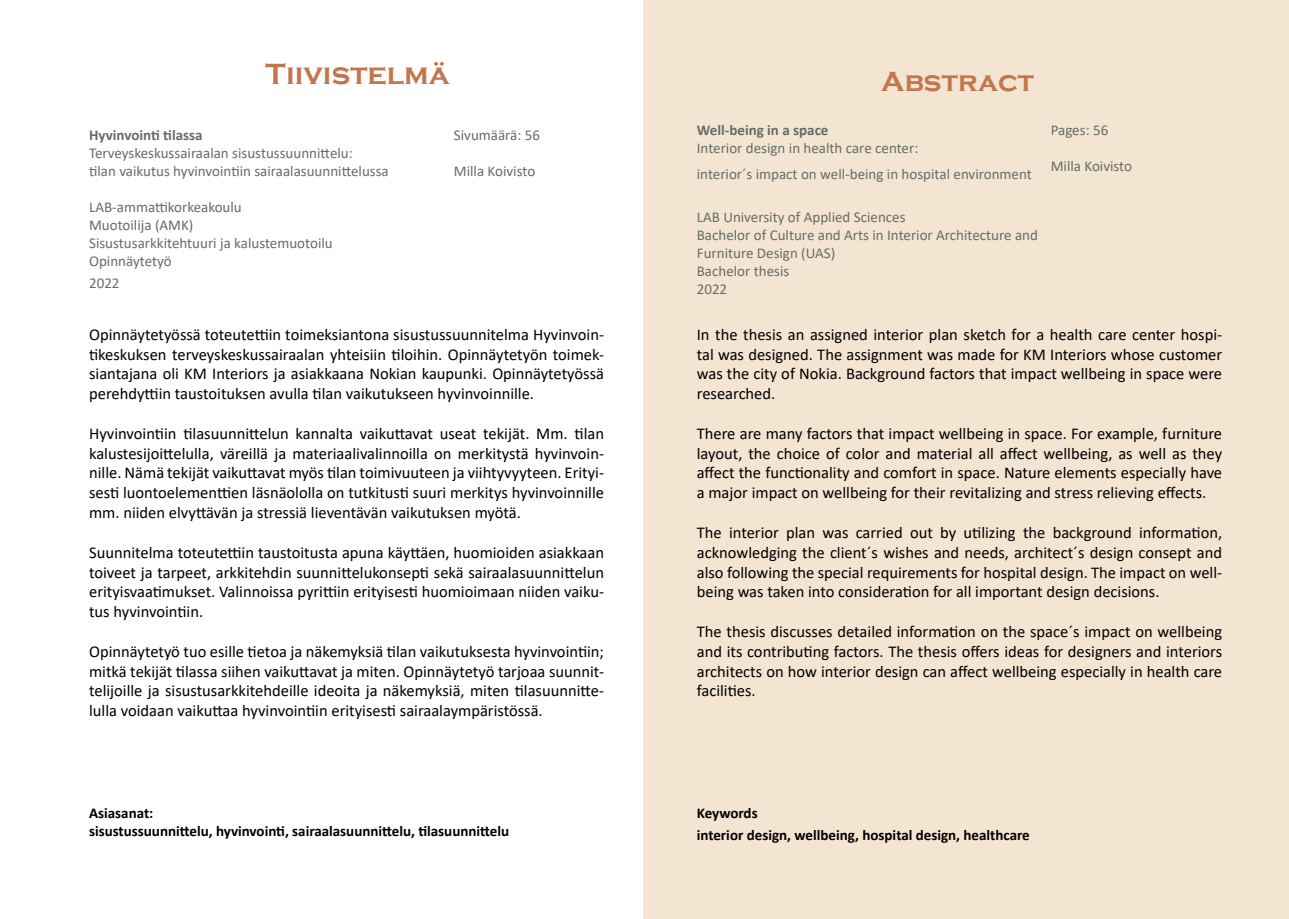
<style>
.page{position:relative;width:1289px;height:919px;background:#fff}
.page>*{position:absolute;margin:0;border:0;box-sizing:border-box;transform-origin:0 0}
.t1{font:700 30px "Copperplate Gothic";color:#c3754e}
.t2{font:700 28.5px "Copperplate Gothic";color:#c3754e}
.t3{font:16.5px/19.8px "Calibri";color:#000;text-align:justify}
.t4{font:15px/18px "Calibri";color:#656d67}
.t5{font:700 15px/18px "Calibri";color:#000}
.t6{font:700 15px "Calibri";color:#656d67}
</style>
<div class="page">
<div style="left:643px;top:0;width:645px;height:918px;background:#f4e5d3"></div>
<h1 class="t1" style="left:265px;top:58px;width:185px">Tiivistelmä</h1>
<p class="t6" style="left:89px;top:125px;width:115px">Hyvinvointi tilassa</p>
<p class="t4" style="left:89px;top:144px;width:301px">Terveyskeskussairaalan sisustussuunnittelu:<br>tilan vaikutus hyvinvointiin sairaalasuunnittelussa</p>
<p class="t4" style="left:89px;top:198px;width:245px">LAB-ammattikorkeakoulu<br>Muotoilija (AMK)<br>Sisustusarkkitehtuuri ja kalustemuotoilu<br>Opinnäytetyö</p>
<p class="t4" style="left:89px;top:273px;width:32px">2022</p>
<p class="t4" style="left:454px;top:126px;width:88px">Sivumäärä: 56</p>
<p class="t4" style="left:454px;top:162px;width:83px">Milla Koivisto</p>
<p class="t3" style="left:89px;top:324px;width:516px">Opinnäytetyössä toteutettiin toimeksiantona sisustussuunnitelma Hyvinvoin&shy;tikeskuksen terveyskeskussairaalan yhteisiin tiloihin. Opinnäytetyön toimek&shy;siantajana oli KM Interiors ja asiakkaana Nokian kaupunki. Opinnäytetyössä perehdyttiin taustoituksen avulla tilan vaikutukseen hyvinvoinnille.</p>
<p class="t3" style="left:89px;top:423px;width:516px">Hyvinvointiin tilasuunnittelun kannalta vaikuttavat useat tekijät. Mm. tilan kalustesijoittelulla, väreillä ja materiaalivalinnoilla on merkitystä hyvinvoin&shy;nille. Nämä tekijät vaikuttavat myös tilan toimivuuteen ja viihtyvyyteen. Erityi&shy;sesti luontoelementtien läsnäololla on tutkitusti suuri merkitys hyvinvoinnille mm. niiden elvyttävän ja stressiä lieventävän vaikutuksen myötä.</p>
<p class="t3" style="left:89px;top:542px;width:516px">Suunnitelma toteutettiin taustoitusta apuna käyttäen, huomioiden asiakkaan toiveet ja tarpeet, arkkitehdin suunnittelukonsepti sekä sairaalasuunnittelun erityisvaatimukset. Valinnoissa pyrittiin erityisesti huomioimaan niiden vaiku&shy;tus hyvinvointiin.</p>
<p class="t3" style="left:89px;top:641px;width:516px">Opinnäytetyö tuo esille tietoa ja näkemyksiä tilan vaikutuksesta hyvinvointiin; mitkä tekijät tilassa siihen vaikuttavat ja miten. Opinnäytetyö tarjoaa suunnit&shy;telijoille ja sisustusarkkitehdeille ideoita ja näkemyksiä, miten tilasuunnitte&shy;lulla voidaan vaikuttaa hyvinvointiin erityisesti sairaalaympäristössä.</p>
<p class="t5" style="left:89px;top:803px;width:421px">Asiasanat:<br>sisustussuunnittelu, hyvinvointi, sairaalasuunnittelu, tilasuunnittelu</p>
<h2 class="t2" style="left:881px;top:66px;width:155px">Abstract</h2>
<p class="t6" style="left:696px;top:120px;width:133px">Well-being in a space</p>
<p class="t4" style="left:696px;top:135px;width:336px;line-height:25.2px">Interior design in health care center:<br>interior´s impact on well-being in hospital environment</p>
<p class="t4" style="left:696px;top:207px;width:343px">LAB University of Applied Sciences<br>Bachelor of Culture and Arts in Interior Architecture and<br>Furniture Design (UAS)<br>Bachelor thesis<br>2022</p>
<p class="t4" style="left:1050px;top:121px;width:59px">Pages: 56</p>
<p class="t4" style="left:1050px;top:157px;width:83px">Milla Koivisto</p>
<p class="t3" style="left:696px;top:324px;width:527px">In the thesis an assigned interior plan sketch for a health care center hospi&shy;tal was designed. The assignment was made for KM Interiors whose customer was the city of Nokia. Background factors that impact wellbeing in space were researched.</p>
<p class="t3" style="left:696px;top:423px;width:527px">There are many factors that impact wellbeing in space. For example, furniture layout, the choice of color and material all affect wellbeing, as well as they affect the functionality and comfort in space. Nature elements especially have a major impact on wellbeing for their revitalizing and stress relieving effects.</p>
<p class="t3" style="left:696px;top:522px;width:527px">The interior plan was carried out by utilizing the background information, acknowledging the client´s wishes and needs, architect´s design consept and also following the special requirements for hospital design. The impact on well&shy;being was taken into consideration for all important design decisions.</p>
<p class="t3" style="left:696px;top:621px;width:527px">The thesis discusses detailed information on the space´s impact on wellbeing and its contributing factors. The thesis offers ideas for designers and interiors architects on how interior design can affect wellbeing especially in health care facilities.</p>
<p class="t5" style="left:696px;top:802px;width:334px;line-height:21.6px">Keywords<br>interior design, wellbeing, hospital design, healthcare</p>
</div>
